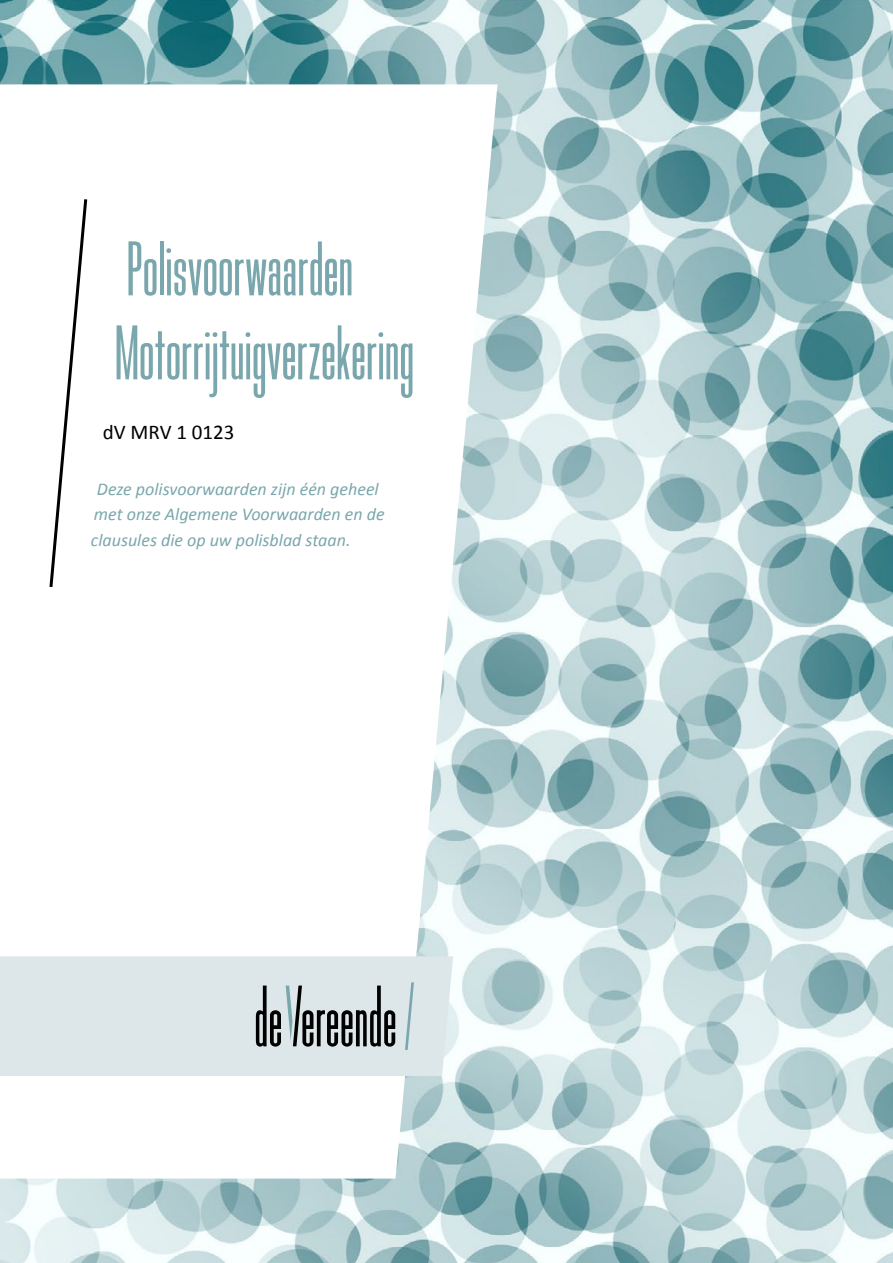
<style>
.page{position:relative;width:893px;height:1263px;background:#fff}
.page>*{position:absolute;margin:0;border:0;box-sizing:border-box;transform-origin:0 0}
.t1{font:81px/84px "Bee Three";color:#7aa7ad}
.t2{font:21px "Calibri";color:#000}
.t3{font:italic 18px/25.5px "Calibri";color:#7aa7ad}
</style>
<div class="page">
<img style="left:0;top:0;width:893px;height:1263px">
<svg style="left:0;top:84px;width:497px;height:1094px"></svg>
<svg style="left:48px;top:196px;width:41px;height:394px"></svg>
<div style="left:0;top:956px;width:453px;height:120px;background:#dde7e9"></div>
<svg style="left:405px;top:982px;width:9px;height:68px"></svg>
<svg style="left:256px;top:985px;width:139px;height:62px;background:#949b9d"></svg>
<h1 class="t1" style="left:115px;top:228px;width:301px">Polisvoorwaarden<br>Motorrijtuigverzekering</h1>
<p class="t2" style="left:103px;top:419px;width:133px">dV MRV 1 0123</p>
<p class="t3" style="left:91px;top:475px;width:295px;text-indent:6px">Deze polisvoorwaarden zijn één geheel met onze Algemene Voorwaarden en de clausules die op uw polisblad staan.</p>
</div>
